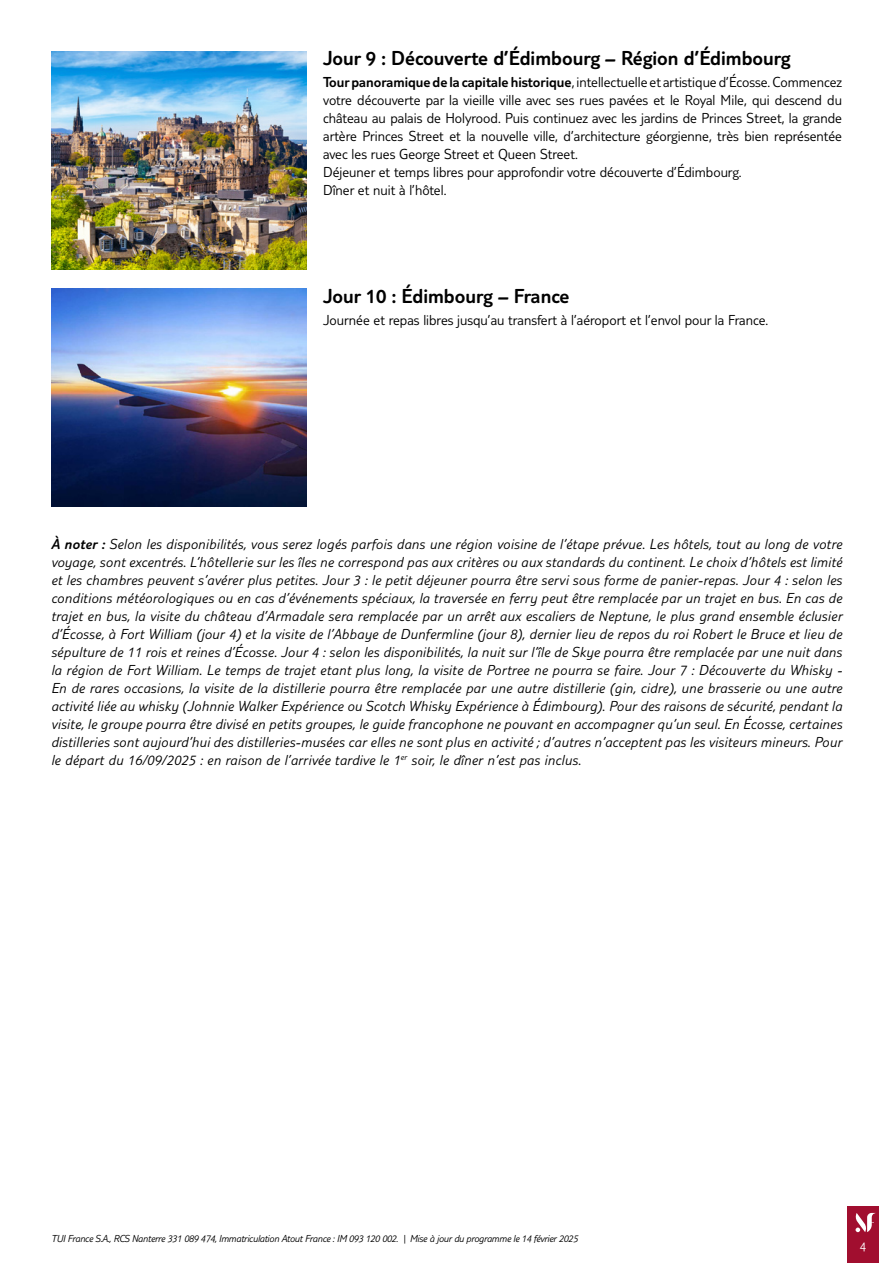
<style>
.page{position:relative;width:893px;height:1263px;background:#fff}
.page>*{position:absolute;margin:0;border:0;box-sizing:border-box;transform-origin:0 0}
.t1{font:300 21px "TUI Type";color:#000}
.t2{font:italic 300 15px/18px "TUI Type";letter-spacing:.02em;color:#000;text-align:justify}
.t3{font:300 15px/18px "TUI Type";color:#000}
.t4{font:300 13.5px "TUI Type";color:#fff}
.t5{font:italic 300 10.5px "TUI Type";letter-spacing:-.02em;color:#000}
.s1{font-style:inherit}
</style>
<div class="page">
<div style="left:847px;top:1206px;width:32px;height:57px;background:#a10e2f"></div>
<svg style="left:855px;top:1213px;width:21px;height:19px"></svg>
<img style="left:51px;top:51px;width:255px;height:219px">
<img style="left:51px;top:288px;width:255px;height:219px">
<h1 class="t1" style="left:323px;top:46px;width:469px">Jour 9 : Découverte d’Édimbourg – Région d’Édimbourg</h1>
<p class="t3" style="left:323px;top:73px;width:520px"><span class="s1">Tour panoramique de la capitale historique</span>, intellectuelle et artistique d’Écosse. Commencez votre découverte par la vieille ville avec ses rues pavées et le Royal Mile, qui descend du château au palais de Holyrood. Puis continuez avec les jardins de Princes Street, la grande artère Princes Street et la nouvelle ville, d’architecture géorgienne, très bien représentée avec les rues George Street et Queen Street.<br>Déjeuner et temps libres pour approfondir votre découverte d’Édimbourg.<br>Dîner et nuit à l’hôtel.</p>
<h1 class="t1" style="left:323px;top:283px;width:248px">Jour 10 : Édimbourg – France</h1>
<p class="t3" style="left:323px;top:310px;width:447px">Journée et repas libres jusqu’au transfert à l’aéroport et l’envol pour la France.</p>
<p class="t2" style="left:51px;top:534px;width:793px"><span class="s1">À noter :</span> Selon les disponibilités, vous serez logés parfois dans une région voisine de l’étape prévue. Les hôtels, tout au long de votre voyage, sont excentrés. L’hôtellerie sur les îles ne correspond pas aux critères ou aux standards du continent. Le choix d’hôtels est limité et les chambres peuvent s’avérer plus petites. Jour 3 : le petit déjeuner pourra être servi sous forme de panier-repas. Jour 4 : selon les conditions météorologiques ou en cas d’événements spéciaux, la traversée en ferry peut être remplacée par un trajet en bus. En cas de trajet en bus, la visite du château d’Armadale sera remplacée par un arrêt aux escaliers de Neptune, le plus grand ensemble éclusier d’Écosse, à Fort William (jour 4) et la visite de l’Abbaye de Dunfermline (jour 8), dernier lieu de repos du roi Robert le Bruce et lieu de sépulture de 11 rois et reines d’Écosse. Jour 4 : selon les disponibilités, la nuit sur l’île de Skye pourra être remplacée par une nuit dans la région de Fort William. Le temps de trajet etant plus long, la visite de Portree ne pourra se faire. Jour 7 : Découverte du Whisky - En de rares occasions, la visite de la distillerie pourra être remplacée par une autre distillerie (gin, cidre), une brasserie ou une autre activité liée au whisky (Johnnie Walker Expérience ou Scotch Whisky Expérience à Édimbourg). Pour des raisons de sécurité, pendant la visite, le groupe pourra être divisé en petits groupes, le guide francophone ne pouvant en accompagner qu’un seul. En Écosse, certaines distilleries sont aujourd’hui des distilleries-musées car elles ne sont plus en activité ; d’autres n’acceptent pas les visiteurs mineurs. Pour le départ du 16/09/2025 : en raison de l’arrivée tardive le 1<sup>er</sup> soir, le dîner n’est pas inclus.</p>
<p class="t5" style="left:51px;top:1232px;width:528px">TUI France S.A., RCS Nanterre 331 089 474, Immatriculation Atout France : IM 093 120 002. | Mise à jour du programme le 14 février 2025</p>
<p class="t4" style="left:860px;top:1239px;width:8px">4</p>
</div>
